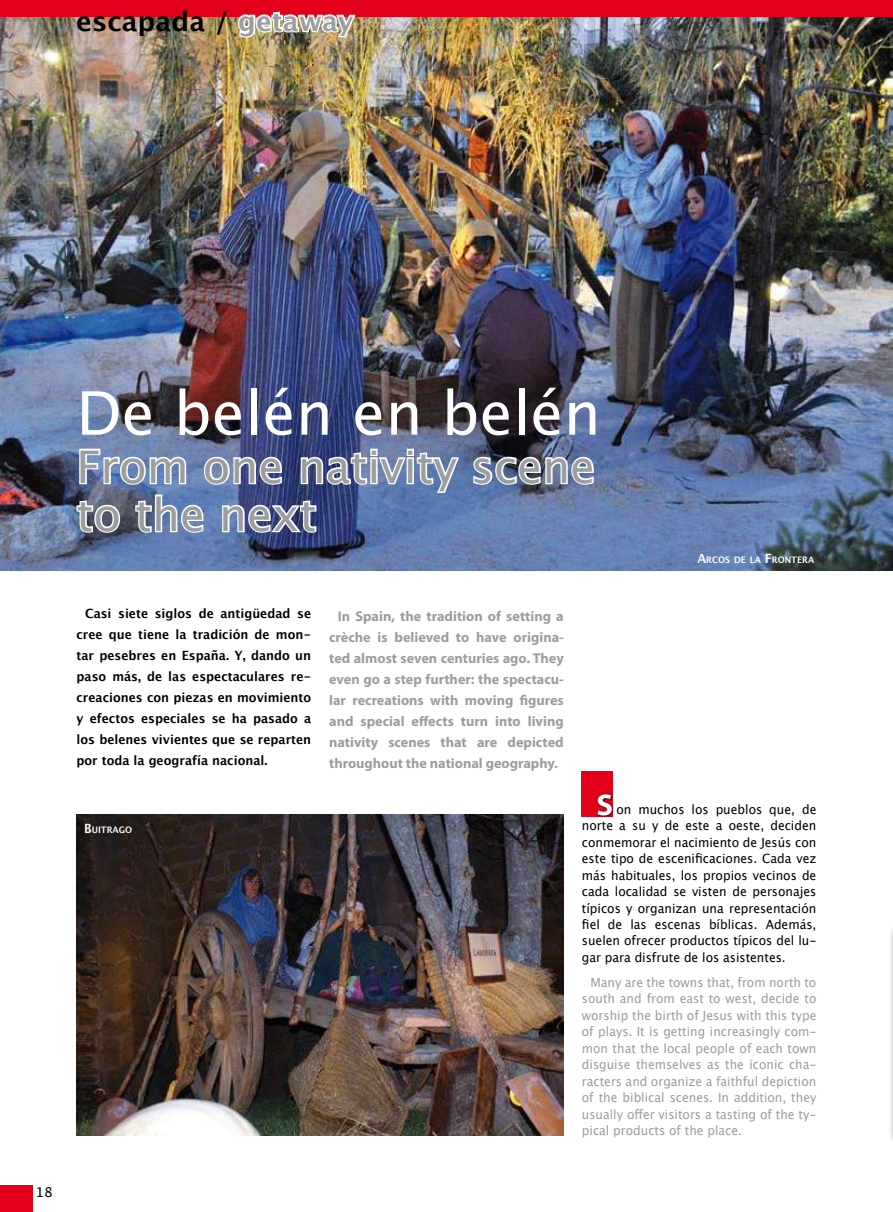
<style>
.page{position:relative;width:893px;height:1212px;background:#fff}
.page>*{position:absolute;margin:0;border:0;box-sizing:border-box;transform-origin:0 0}
.t1{font:60px "Lucida Grande";color:#fff}
.t2{font:45px/48px "Lucida Grande";color:#9c9d9f}
.t3{font:700 30px "Myriad Web Pro";color:#fff}
.t4{font:700 27px "Lucida Grande";color:#000}
.t5{font:700 14.25px/21px "Myriad Pro";color:#9c9d9f;text-align:center}
.t6{font:13.5px "Lucida Grande";color:#000}
.t7{font:12.75px/16.5px "Lucida Grande";color:#9c9d9f;text-align:justify;scale:.95 1}
.t8{font:12.75px/16.5px "Lucida Grande";color:#000;text-align:justify;scale:.95 1}
.t9{font:700 12.75px/21px "Lucida Grande";color:#000;text-align:justify;scale:.95 1}
.t10{font:700 8.85px "Lucida Grande";color:#fff;scale:.95 1}
.s1{color:#9c9d9f}
.s2{font-size:12.75px}
</style>
<div class="page">
<img style="left:0;top:17px;width:892px;height:553px">
<div style="left:0;top:0;width:893px;height:17px;background:#e2001a"></div>
<img style="left:236px;top:11px;width:122px;height:29px">
<div style="left:0;top:1186px;width:33px;height:26px;background:#e2001a"></div>
<svg style="left:78px;top:447px;width:110px;height:39px"></svg>
<svg style="left:202px;top:455px;width:82px;height:31px"></svg>
<svg style="left:299px;top:451px;width:70px;height:36px"></svg>
<div style="left:370px;top:457px;width:8px;height:27px;border:3px solid #fff"></div>
<div style="left:370px;top:449px;width:8px;height:7px;border:3px solid #fff"></div>
<svg style="left:377px;top:456px;width:31px;height:31px"></svg>
<div style="left:407px;top:457px;width:7px;height:27px;border:3px solid #fff"></div>
<svg style="left:415px;top:451px;width:46px;height:44px"></svg>
<svg style="left:471px;top:455px;width:125px;height:31px"></svg>
<svg style="left:75px;top:499px;width:47px;height:36px"></svg>
<svg style="left:134px;top:493px;width:72px;height:42px"></svg>
<svg style="left:221px;top:499px;width:98px;height:36px"></svg>
<div style="left:582px;top:771px;width:31px;height:45px;background:#e2001a"></div>
<svg style="left:596px;top:793px;width:18px;height:24px"></svg>
<img style="left:77px;top:814px;width:487px;height:321px">
<div style="left:888px;top:923px;width:5px;height:233px;background:#f3f3f3"></div>
<h3 class="t4" style="left:76px;top:-1px;width:279px">escapada / <span class="s1">getaway</span></h3>
<p class="t6" style="left:35px;top:1184px;width:19px">18</p>
<h1 class="t1" style="left:77px;top:379px;width:526px">De belén en belén</h1>
<h2 class="t2" style="left:77px;top:443px;width:520px">From one nativity scene to the next</h2>
<p class="t9" style="left:77px;top:603px;width:248px;text-indent:9px">Casi siete siglos de antigüedad se cree que tiene la tradición de mon&shy;tar pesebres en España. Y, dando un paso más, de las espectaculares re&shy;creaciones con piezas en movimiento y efectos especiales se ha pasado a los belenes vivientes que se reparten por toda la geografía nacional.</p>
<p class="t5" style="left:329px;top:605px;width:236px">In Spain, the tradition of setting a crèche is believed to have origina&shy;ted almost seven centuries ago. They even go a step further: the spectacu&shy;lar recreations with moving figures and special effects turn into living nativity scenes that are depicted throughout the national geography.</p>
<p class="t10" style="left:697px;top:552px;width:124px"><span class="s2">A</span>RCOS DE LA <span class="s2">F</span>RONTERA</p>
<p class="t10" style="left:84px;top:822px;width:52px"><span class="s2">B</span>UITRAGO</p>
<h3 class="t3" style="left:596px;top:789px;width:18px">S</h3>
<p class="t8" style="left:582px;top:801px;width:248px;text-indent:34px">on muchos los pueblos que, de norte a su y de este a oeste, deciden conmemorar el nacimiento de Jesús con este tipo de escenificaciones. Cada vez más habituales, los propios vecinos de cada localidad se visten de personajes típicos y organizan una representación fiel de las escenas bíblicas. Además, suelen ofrecer productos típicos del lu&shy;gar para disfrute de los asistentes.</p>
<p class="t7" style="left:582px;top:974px;width:248px;text-indent:9px">Many are the towns that, from north to south and from east to west, decide to worship the birth of Jesus with this type of plays. It is getting increasingly com&shy;mon that the local people of each town disguise themselves as the iconic cha&shy;racters and organize a faithful depiction of the biblical scenes. In addition, they usually offer visitors a tasting of the ty&shy;pical products of the place.</p>
</div>
